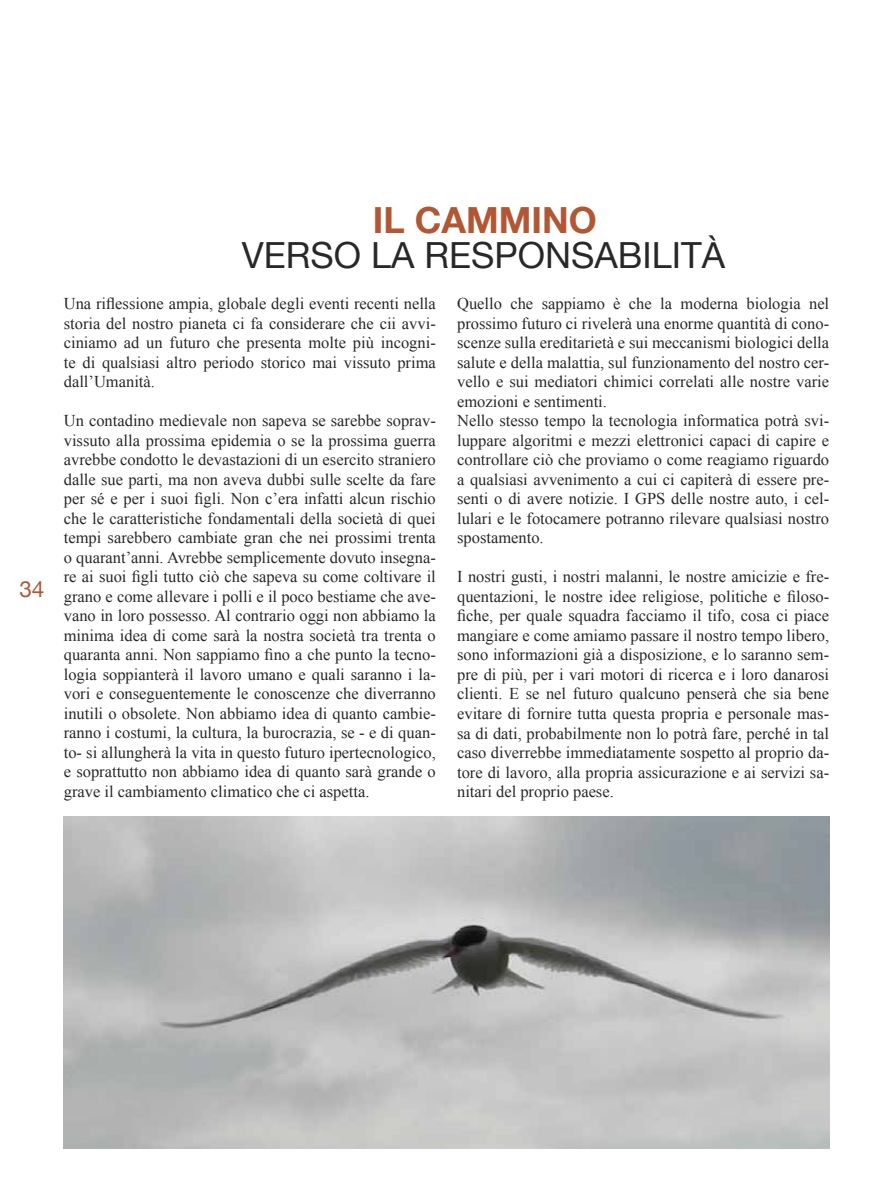
<style>
.page{position:relative;width:893px;height:1191px;background:#fff}
.page>*{position:absolute;margin:0;border:0;box-sizing:border-box;transform-origin:0 0}
.t1{font:36px "Helvetica Neue";color:#282828}
.t2{font:700 36px "Helvetica Neue";color:#b15734}
.t3{font:22.5px "Helvetica Neue";color:#b15734}
.t4{font:16.5px/19.5px "Times New Roman";color:#282828;text-align:justify}
</style>
<div class="page">
<img style="left:64px;top:816px;width:765px;height:332px">
<h2 class="t3" style="left:19px;top:573px;width:27px">34</h2>
<h1 class="t2" style="left:373px;top:192px;width:225px">IL CAMMINO</h1>
<h1 class="t1" style="left:242px;top:229px;width:485px">VERSO LA RESPONSABILITÀ</h1>
<p class="t4" style="left:64px;top:294px;width:374px">Una riflessione ampia, globale degli eventi recenti nella storia del nostro pianeta ci fa considerare che cii avvi&shy;ciniamo ad un futuro che presenta molte più incogni&shy;te di qualsiasi altro periodo storico mai vissuto prima dall’Umanità.</p>
<p class="t4" style="left:64px;top:411px;width:374px">Un contadino medievale non sapeva se sarebbe soprav&shy;vissuto alla prossima epidemia o se la prossima guerra avrebbe condotto le devastazioni di un esercito straniero dalle sue parti, ma non aveva dubbi sulle scelte da fare per sé e per i suoi figli. Non c’era infatti alcun rischio che le caratteristiche fondamentali della società di quei tempi sarebbero cambiate gran che nei prossimi trenta o quarant’anni. Avrebbe semplicemente dovuto insegna&shy;re ai suoi figli tutto ciò che sapeva su come coltivare il grano e come allevare i polli e il poco bestiame che ave&shy;vano in loro possesso. Al contrario oggi non abbiamo la minima idea di come sarà la nostra società tra trenta o quaranta anni. Non sappiamo fino a che punto la tecno&shy;logia soppianterà il lavoro umano e quali saranno i la&shy;vori e conseguentemente le conoscenze che diverranno inutili o obsolete. Non abbiamo idea di quanto cambie&shy;ranno i costumi, la cultura, la burocrazia, se - e di quan&shy;to- si allungherà la vita in questo futuro ipertecnologico, e soprattutto non abbiamo idea di quanto sarà grande o grave il cambiamento climatico che ci aspetta.</p>
<p class="t4" style="left:457px;top:294px;width:374px;text-align:left">Quello che sappiamo è che la moderna biologia nel prossimo futuro ci rivelerà una enorme quantità di cono&shy;scenze sulla ereditarietà e sui meccanismi biologici della salute e della malattia, sul funzionamento del nostro cer&shy;vello e sui mediatori chimici correlati alle nostre varie emozioni e sentimenti.<br>Nello stesso tempo la tecnologia informatica potrà svi&shy;luppare algoritmi e mezzi elettronici capaci di capire e controllare ciò che proviamo o come reagiamo riguardo a qualsiasi avvenimento a cui ci capiterà di essere pre&shy;senti o di avere notizie. I GPS delle nostre auto, i cel&shy;lulari e le fotocamere potranno rilevare qualsiasi nostro spostamento.</p>
<p class="t4" style="left:457px;top:567px;width:374px">I nostri gusti, i nostri malanni, le nostre amicizie e fre&shy;quentazioni, le nostre idee religiose, politiche e filoso&shy;fiche, per quale squadra facciamo il tifo, cosa ci piace mangiare e come amiamo passare il nostro tempo libero, sono informazioni già a disposizione, e lo saranno sem&shy;pre di più, per i vari motori di ricerca e i loro danarosi clienti. E se nel futuro qualcuno penserà che sia bene evitare di fornire tutta questa propria e personale mas&shy;sa di dati, probabilmente non lo potrà fare, perché in tal caso diverrebbe immediatamente sospetto al proprio da&shy;tore di lavoro, alla propria assicurazione e ai servizi sa&shy;nitari del proprio paese.</p>
</div>
